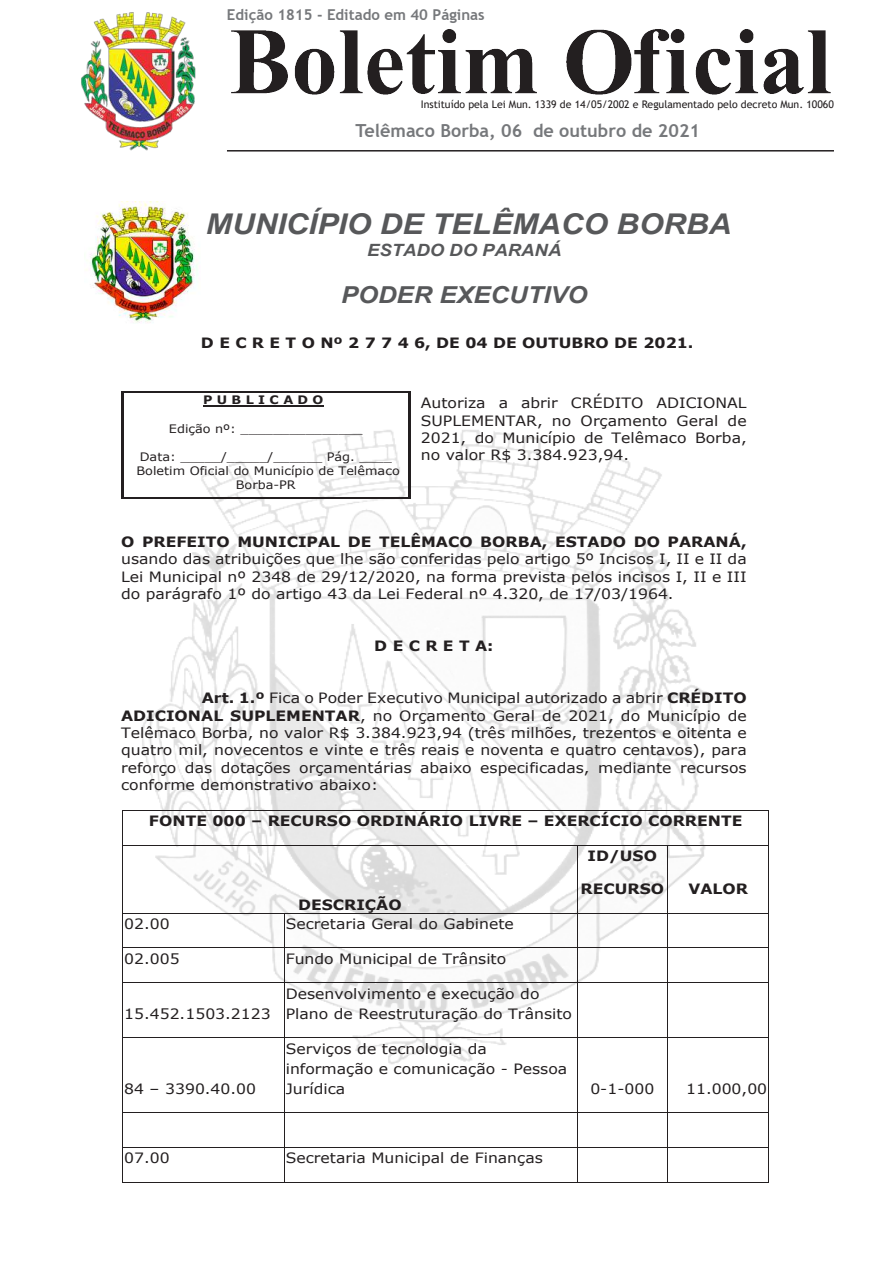
<style>
.page{position:relative;width:893px;height:1263px;background:#fff}
.page>*{position:absolute;margin:0;border:0;box-sizing:border-box;transform-origin:0 0}
.t1{font:italic 700 28.5px "Arial";color:#57585a;scale:1.1 1}
.t2{font:italic 700 23.4px "Arial";color:#57585a;scale:1.1 1}
.t3{font:700 18px "Trebuchet MS";color:#76787b}
.t4{font:italic 700 16.95px "Arial";color:#57585a;scale:1.1 1}
.t5{font:700 15px "Trebuchet MS";color:#76787b}
.t6{font:14.25px/17.4px "Verdana";color:#231f20;text-align:justify;scale:1.1 1}
.t7{font:700 14.25px "Verdana";color:#231f20;scale:1.1 1}
.t8{font:11.7px/14.2px "Verdana";color:#231f20;text-align:center;scale:1.1 1}
.t9{font:700 11.7px "Verdana";color:#231f20;scale:1.1 1}
.t10{font:10.5px "Trebuchet MS";color:#231f20}
.s1{font-weight:700}
</style>
<div class="page">
<img style="left:81px;top:12px;width:115px;height:139px">
<img style="left:231px;top:29px;width:600px;height:66px">
<hr style="left:227px;top:150px;width:607px;height:2px;background:#231f20">
<img style="left:86px;top:202px;width:112px;height:121px">
<img style="left:122px;top:395px;width:636px;height:691px">
<hr style="left:123px;top:810px;width:645px;height:1px;background:#231f20">
<hr style="left:123px;top:812px;width:1px;height:33px;background:#231f20">
<hr style="left:768px;top:812px;width:1px;height:33px;background:#231f20">
<hr style="left:123px;top:845px;width:454px;height:1px;background:#231f20">
<hr style="left:577px;top:845px;width:90px;height:1px;background:#231f20">
<hr style="left:668px;top:845px;width:100px;height:1px;background:#231f20">
<hr style="left:123px;top:847px;width:1px;height:66px;background:#231f20">
<hr style="left:577px;top:847px;width:1px;height:66px;background:#231f20">
<hr style="left:667px;top:847px;width:1px;height:66px;background:#231f20">
<hr style="left:768px;top:847px;width:1px;height:66px;background:#231f20">
<hr style="left:123px;top:913px;width:161px;height:1px;background:#231f20">
<hr style="left:285px;top:913px;width:292px;height:1px;background:#231f20">
<hr style="left:577px;top:913px;width:90px;height:1px;background:#231f20">
<hr style="left:668px;top:913px;width:100px;height:1px;background:#231f20">
<hr style="left:123px;top:915px;width:1px;height:33px;background:#231f20">
<hr style="left:284px;top:915px;width:1px;height:33px;background:#231f20">
<hr style="left:577px;top:915px;width:1px;height:33px;background:#231f20">
<hr style="left:667px;top:915px;width:1px;height:33px;background:#231f20">
<hr style="left:768px;top:915px;width:1px;height:33px;background:#231f20">
<hr style="left:123px;top:948px;width:161px;height:1px;background:#231f20">
<hr style="left:285px;top:948px;width:292px;height:1px;background:#231f20">
<hr style="left:577px;top:948px;width:90px;height:1px;background:#231f20">
<hr style="left:668px;top:948px;width:100px;height:1px;background:#231f20">
<hr style="left:123px;top:949px;width:1px;height:33px;background:#231f20">
<hr style="left:284px;top:949px;width:1px;height:33px;background:#231f20">
<hr style="left:577px;top:949px;width:1px;height:33px;background:#231f20">
<hr style="left:667px;top:949px;width:1px;height:33px;background:#231f20">
<hr style="left:768px;top:949px;width:1px;height:33px;background:#231f20">
<hr style="left:123px;top:982px;width:161px;height:1px;background:#231f20">
<hr style="left:285px;top:982px;width:292px;height:1px;background:#231f20">
<hr style="left:577px;top:982px;width:90px;height:1px;background:#231f20">
<hr style="left:668px;top:982px;width:100px;height:1px;background:#231f20">
<hr style="left:123px;top:984px;width:1px;height:53px;background:#231f20">
<hr style="left:284px;top:984px;width:1px;height:53px;background:#231f20">
<hr style="left:577px;top:984px;width:1px;height:53px;background:#231f20">
<hr style="left:667px;top:984px;width:1px;height:53px;background:#231f20">
<hr style="left:768px;top:984px;width:1px;height:53px;background:#231f20">
<hr style="left:123px;top:1037px;width:161px;height:1px;background:#231f20">
<hr style="left:285px;top:1037px;width:292px;height:1px;background:#231f20">
<hr style="left:577px;top:1037px;width:90px;height:1px;background:#231f20">
<hr style="left:668px;top:1037px;width:100px;height:1px;background:#231f20">
<hr style="left:123px;top:1039px;width:1px;height:73px;background:#231f20">
<hr style="left:284px;top:1039px;width:1px;height:73px;background:#231f20">
<hr style="left:577px;top:1039px;width:1px;height:73px;background:#231f20">
<hr style="left:667px;top:1039px;width:1px;height:73px;background:#231f20">
<hr style="left:768px;top:1039px;width:1px;height:73px;background:#231f20">
<hr style="left:123px;top:1112px;width:161px;height:1px;background:#231f20">
<hr style="left:285px;top:1112px;width:292px;height:1px;background:#231f20">
<hr style="left:577px;top:1112px;width:90px;height:1px;background:#231f20">
<hr style="left:668px;top:1112px;width:100px;height:1px;background:#231f20">
<hr style="left:123px;top:1114px;width:1px;height:33px;background:#231f20">
<hr style="left:284px;top:1114px;width:1px;height:33px;background:#231f20">
<hr style="left:577px;top:1114px;width:1px;height:33px;background:#231f20">
<hr style="left:667px;top:1114px;width:1px;height:33px;background:#231f20">
<hr style="left:768px;top:1114px;width:1px;height:33px;background:#231f20">
<hr style="left:123px;top:1147px;width:161px;height:1px;background:#231f20">
<hr style="left:285px;top:1147px;width:292px;height:1px;background:#231f20">
<hr style="left:577px;top:1147px;width:90px;height:1px;background:#231f20">
<hr style="left:668px;top:1147px;width:100px;height:1px;background:#231f20">
<hr style="left:123px;top:1149px;width:1px;height:33px;background:#231f20">
<hr style="left:123px;top:1182px;width:161px;height:1px;background:#231f20">
<hr style="left:284px;top:1149px;width:1px;height:33px;background:#231f20">
<hr style="left:285px;top:1182px;width:292px;height:1px;background:#231f20">
<hr style="left:577px;top:1149px;width:1px;height:33px;background:#231f20">
<hr style="left:577px;top:1182px;width:90px;height:1px;background:#231f20">
<hr style="left:667px;top:1149px;width:1px;height:33px;background:#231f20">
<hr style="left:668px;top:1182px;width:100px;height:1px;background:#231f20">
<hr style="left:768px;top:1149px;width:1px;height:33px;background:#231f20">
<hr style="left:203px;top:405px;width:121px;height:1px;background:#231f20">
<hr style="left:123px;top:391px;width:286px;height:1px;background:#231f20">
<hr style="left:121px;top:392px;width:2px;height:105px;background:#231f20">
<hr style="left:123px;top:497px;width:286px;height:2px;background:#231f20">
<hr style="left:409px;top:392px;width:2px;height:105px;background:#231f20">
<p class="t5" style="left:227px;top:5px;width:259px">Edição 1815 - Editado em 40 Páginas</p>
<p class="t10" style="left:421px;top:98px;width:415px">Instituído pela Lei Mun. 1339 de 14/05/2002 e Regulamentado pelo decreto Mun. 10060</p>
<p class="t3" style="left:356px;top:119px;width:346px">Telêmaco Borba, 06 de outubro de 2021</p>
<h1 class="t1" style="left:206px;top:205px;width:479px">MUNICÍPIO DE TELÊMACO BORBA</h1>
<p class="t4" style="left:367px;top:239px;width:178px">ESTADO DO PARANÁ</p>
<h2 class="t2" style="left:341px;top:279px;width:225px">PODER EXECUTIVO</h2>
<p class="t7" style="left:201px;top:333px;width:449px">D E C R E T O Nº 2 7 7 4 6, DE 04 DE OUTUBRO DE 2021.</p>
<p class="t9" style="left:203px;top:392px;width:111px">P U B L I C A D O</p>
<p class="t8" style="left:169px;top:421px;width:178px">Edição nº: _______________</p>
<p class="t8" style="left:136px;top:449px;width:241px">Data: _____/_____/______ Pág. ____<br>Boletim Oficial do Município de Telêmaco<br>Borba-PR</p>
<p class="t6" style="left:421px;top:394px;width:298px">Autoriza a abrir CRÉDITO ADICIONAL SUPLEMENTAR, no Orçamento Geral de 2021, do Município de Telêmaco Borba, no valor R$ 3.384.923,94.</p>
<p class="t7" style="left:121px;top:532px;width:570px">O PREFEITO MUNICIPAL DE TELÊMACO BORBA, ESTADO DO PARANÁ,</p>
<p class="t6" style="left:121px;top:550px;width:570px">usando das atribuições que lhe são conferidas pelo artigo 5º Incisos I, II e II da Lei Municipal nº 2348 de 29/12/2020, na forma prevista pelos incisos I, II e III do parágrafo 1º do artigo 43 da Lei Federal nº 4.320, de 17/03/1964.</p>
<p class="t7" style="left:374px;top:636px;width:110px">D E C R E T A:</p>
<p class="t6" style="left:121px;top:689px;width:570px;text-indent:81px"><span class="s1">Art. 1.º</span> Fica o Poder Executivo Municipal autorizado a abrir <span class="s1">CRÉDITO ADICIONAL SUPLEMENTAR</span>, no Orçamento Geral de 2021, do Município de Telêmaco Borba, no valor R$ 3.384.923,94 (três milhões, trezentos e oitenta e quatro mil, novecentos e vinte e três reais e noventa e quatro centavos), para reforço das dotações orçamentárias abaixo especificadas, mediante recursos conforme demonstrativo abaixo:</p>
<p class="t7" style="left:149px;top:811px;width:541px">FONTE 000 – RECURSO ORDINÁRIO LIVRE – EXERCÍCIO CORRENTE</p>
<p class="t7" style="left:298px;top:894px;width:96px">DESCRIÇÃO</p>
<p class="t6" style="left:124px;top:915px;width:43px">02.00</p>
<p class="t6" style="left:286px;top:915px;width:209px">Secretaria Geral do Gabinete</p>
<p class="t6" style="left:124px;top:950px;width:52px">02.005</p>
<p class="t6" style="left:286px;top:950px;width:202px">Fundo Municipal de Trânsito</p>
<p class="t6" style="left:124px;top:1005px;width:135px">15.452.1503.2123</p>
<p class="t6" style="left:124px;top:1079px;width:121px">84 – 3390.40.00</p>
<p class="t6" style="left:286px;top:983px;width:262px;line-height:20px">Desenvolvimento e execução do<br>Plano de Reestruturação do Trânsito</p>
<p class="t6" style="left:286px;top:1038px;width:257px;line-height:20px;text-align:left">Serviços de tecnologia da informação e comunicação - Pessoa<br>Jurídica</p>
<p class="t7" style="left:588px;top:846px;width:65px">ID/USO</p>
<p class="t7" style="left:580px;top:879px;width:77px">RECURSO</p>
<p class="t7" style="left:688px;top:879px;width:56px">VALOR</p>
<p class="t6" style="left:590px;top:1079px;width:60px">0-1-000</p>
<p class="t6" style="left:686px;top:1079px;width:75px">11.000,00</p>
<p class="t6" style="left:124px;top:1149px;width:43px">07.00</p>
<p class="t6" style="left:286px;top:1149px;width:235px">Secretaria Municipal de Finanças</p>
</div>
